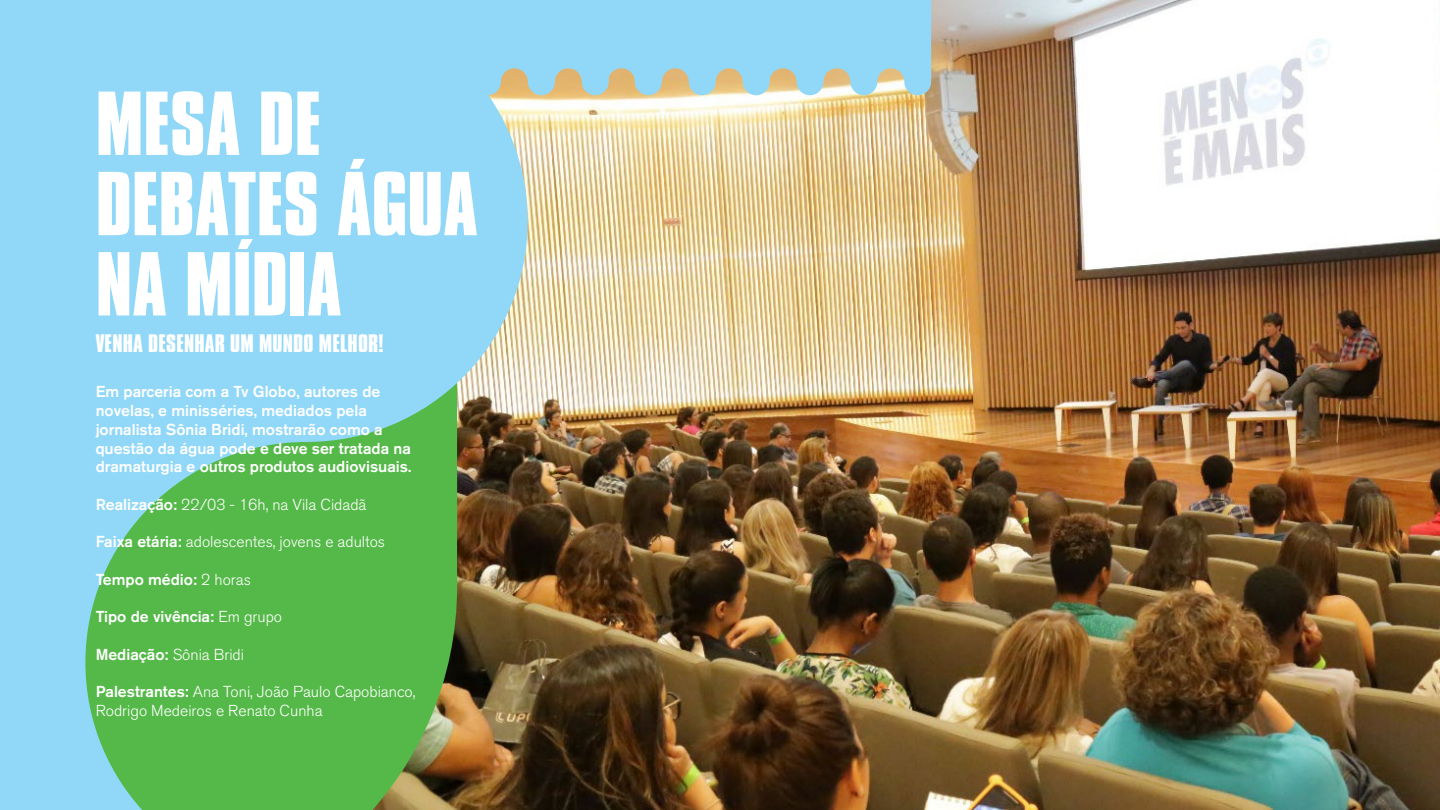
<style>
.page{position:relative;width:1440px;height:810px;background:#fff}
.page>*{position:absolute;margin:0;border:0;box-sizing:border-box;transform-origin:0 0}
.t1{font:700 78px/80.2px "Compacta BT";color:#fff}
.t2{font:700 21.75px "Compacta BT";letter-spacing:.01em;color:#fff}
.t3{font:500 15.75px/18.8px "Akzidenz Grotesk BE";color:#fff}
.t4{font:300 15.75px/18.8px "Akzidenz Grotesk BQ";color:#fff}
.s1{font-family:"Akzidenz Grotesk BE";font-weight:500}
.s2{font-family:"Akzidenz Grotesk BQ";font-weight:300}
</style>
<div class="page">
<img style="left:528px;top:0;width:912px;height:810px">
<svg style="left:0;top:0;width:528px;height:810px;background:#7dc3b1"></svg>
<svg style="left:285px;top:0;width:646px;height:95px;background:#99d5ed"></svg>
<h1 class="t1" style="left:96px;top:85px;width:384px">MESA DE<br>DEBATES ÁGUA<br>NA MÍDIA</h1>
<h2 class="t2" style="left:96px;top:330px;width:289px">VENHA DESENHAR UM MUNDO MELHOR!</h2>
<p class="t3" style="left:96px;top:382px;width:317px">Em parceria com a Tv Globo, autores de novelas, e minisséries, mediados pela jornalista Sônia Bridi, mostrarão como a questão da água pode e deve ser tratada na dramaturgia e outros produtos audiovisuais.</p>
<p class="t4" style="left:96px;top:495px;width:272px"><span class="s1">Realização:</span> 22/03 - 16h, na Vila Cidadã</p>
<p class="t4" style="left:96px;top:533px;width:291px"><span class="s1">Faixa etária:</span> adolescentes, jovens e adultos</p>
<p class="t3" style="left:96px;top:570px;width:157px">Tempo médio: <span class="s2">2 horas</span></p>
<p class="t3" style="left:96px;top:607px;width:188px">Tipo de vivência: <span class="s2">Em grupo</span></p>
<p class="t4" style="left:96px;top:645px;width:150px"><span class="s1">Mediação:</span> Sônia Bridi</p>
<p class="t4" style="left:96px;top:683px;width:321px"><span class="s1">Palestrantes:</span> Ana Toni, João Paulo Capobianco,<br>Rodrigo Medeiros e Renato Cunha</p>
</div>
